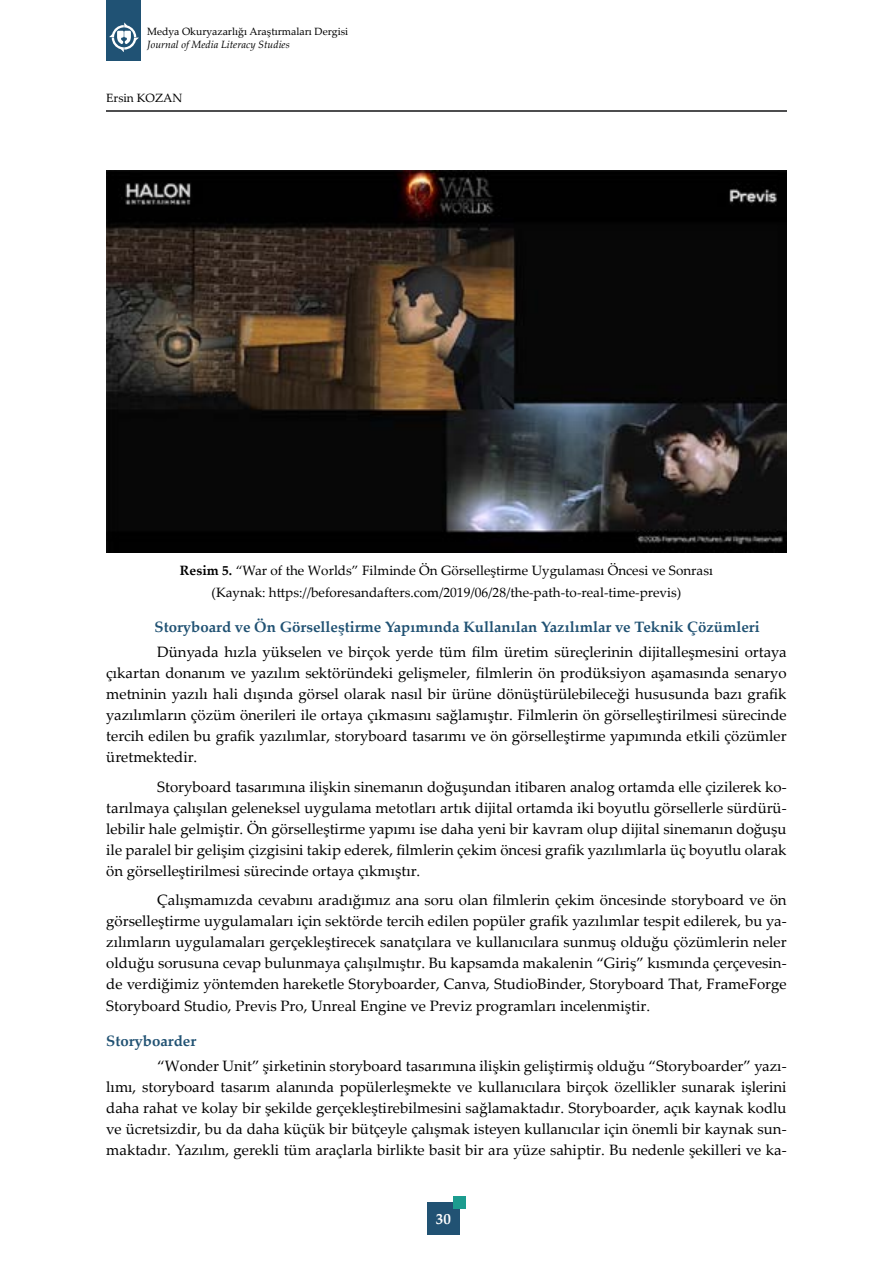
<style>
.page{position:relative;width:893px;height:1263px;background:#fff}
.page>*{position:absolute;margin:0;border:0;box-sizing:border-box;transform-origin:0 0}
.t1{font:15px/21px "Palatino Linotype";color:#000;text-align:justify}
.t2{font:700 15px "Palatino Linotype";color:#215273}
.t3{font:700 15px "Palatino Linotype";color:#fff}
.t4{font:13.5px/21.6px "Palatino Linotype";color:#000;text-align:center}
.t5{font:12px "Palatino Linotype";color:#000}
.t6{font:10.5px "Palatino Linotype";color:#000}
.t7{font:italic 10.5px "Palatino Linotype";color:#000}
.s1{font-weight:700}
</style>
<div class="page">
<hr style="left:106px;top:111px;width:681px;height:1px;background:#4d4d4f">
<div style="left:427px;top:1202px;width:32px;height:32px;background:#215273"></div>
<div style="left:453px;top:1196px;width:13px;height:12px;background:#1c9c8f"></div>
<div style="left:106px;top:0;width:35px;height:60px;background:#205274"></div>
<svg style="left:109px;top:23px;width:30px;height:29px"></svg>
<img style="left:106px;top:170px;width:681px;height:383px">
<p class="t6" style="left:147px;top:24px;width:203px">Medya Okuryazarlığı Araştırmaları Dergisi</p>
<p class="t7" style="left:147px;top:37px;width:144px">Journal of Media Literacy Studies</p>
<p class="t5" style="left:106px;top:89px;width:78px">Ersin KOZAN</p>
<p class="t4" style="left:180px;top:559px;width:535px"><span class="s1">Resim 5.</span> “War of the Worlds” Filminde Ön Görselleştirme Uygulaması Öncesi ve Sonrası (Kaynak: https://beforesandafters.com/2019/06/28/the-path-to-real-time-previs)</p>
<p class="t2" style="left:155px;top:616px;width:607px">Storyboard ve Ön Görselleştirme Yapımında Kullanılan Yazılımlar ve Teknik Çözümleri</p>
<p class="t1" style="left:106px;top:641px;width:682px;text-indent:51px">Dünyada hızla yükselen ve birçok yerde tüm film üretim süreçlerinin dijitalleşmesini ortaya çıkartan donanım ve yazılım sektöründeki gelişmeler, filmlerin ön prodüksiyon aşamasında senaryo metninin yazılı hali dışında görsel olarak nasıl bir ürüne dönüştürülebileceği hususunda bazı grafik yazılımların çözüm önerileri ile ortaya çıkmasını sağlamıştır. Filmlerin ön görselleştirilmesi sürecinde tercih edilen bu grafik yazılımlar, storyboard tasarımı ve ön görselleştirme yapımında etkili çözümler üretmektedir.</p>
<p class="t1" style="left:106px;top:776px;width:682px;text-indent:51px">Storyboard tasarımına ilişkin sinemanın doğuşundan itibaren analog ortamda elle çizilerek ko&shy;tarılmaya çalışılan geleneksel uygulama metotları artık dijital ortamda iki boyutlu görsellerle sürdürü&shy;lebilir hale gelmiştir. Ön görselleştirme yapımı ise daha yeni bir kavram olup dijital sinemanın doğuşu ile paralel bir gelişim çizgisini takip ederek, filmlerin çekim öncesi grafik yazılımlarla üç boyutlu olarak ön görselleştirilmesi sürecinde ortaya çıkmıştır.</p>
<p class="t1" style="left:106px;top:889px;width:682px;text-indent:51px">Çalışmamızda cevabını aradığımız ana soru olan filmlerin çekim öncesinde storyboard ve ön görselleştirme uygulamaları için sektörde tercih edilen popüler grafik yazılımlar tespit edilerek, bu ya&shy;zılımların uygulamaları gerçekleştirecek sanatçılara ve kullanıcılara sunmuş olduğu çözümlerin neler olduğu sorusuna cevap bulunmaya çalışılmıştır. Bu kapsamda makalenin “Giriş” kısmında çerçevesin&shy;de verdiğimiz yöntemden hareketle Storyboarder, Canva, StudioBinder, Storyboard That, FrameForge Storyboard Studio, Previs Pro, Unreal Engine ve Previz programları incelenmiştir.</p>
<p class="t2" style="left:106px;top:1030px;width:92px">Storyboarder</p>
<p class="t1" style="left:106px;top:1055px;width:682px;text-indent:51px">“Wonder Unit” şirketinin storyboard tasarımına ilişkin geliştirmiş olduğu “Storyboarder” yazı&shy;lımı, storyboard tasarım alanında popülerleşmekte ve kullanıcılara birçok özellikler sunarak işlerini daha rahat ve kolay bir şekilde gerçekleştirebilmesini sağlamaktadır. Storyboarder, açık kaynak kodlu ve ücretsizdir, bu da daha küçük bir bütçeyle çalışmak isteyen kullanıcılar için önemli bir kaynak sun&shy;maktadır. Yazılım, gerekli tüm araçlarla birlikte basit bir ara yüze sahiptir. Bu nedenle şekilleri ve ka-</p>
<p class="t3" style="left:436px;top:1208px;width:16px">30</p>
</div>
